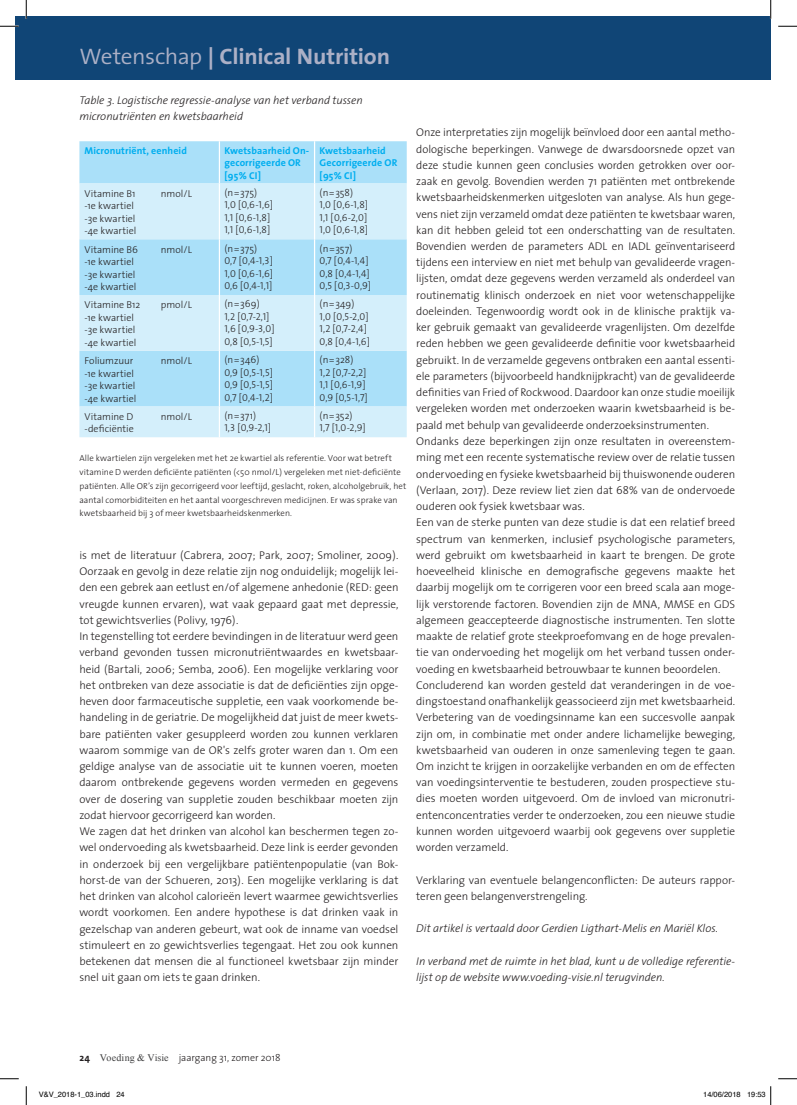
<style>
.page{position:relative;width:797px;height:1105px;background:#fff}
.page>*{position:absolute;margin:0;border:0;box-sizing:border-box;transform-origin:0 0}
.t1{font:700 22.5px "The Sans";letter-spacing:-.01em;color:#acb0c6;scale:1.04 1}
.t2{font:300 11.25px/16.2px "The Sans";letter-spacing:-.005em;color:#231f20}
.t3{font:italic 300 11.25px/16.2px "The Sans";letter-spacing:-.005em;color:#231f20}
.t4{font:300 10px/12.5px "The Sans";letter-spacing:.005em;color:#231f20}
.t5{font:10px/12.5px "The Sans Light Caps";color:#231f20}
.t6{font:700 10px/12.5px "The Sans";letter-spacing:.01em;color:#00aeef}
.t7{font:300 8.75px/13.8px "The Sans";letter-spacing:.005em;color:#231f20}
.t8{font:7.5px "Helvetica";color:#000}
.s1{font-weight:300}
.s2{font-weight:700}
.s3{font-family:"Times New Roman";font-weight:400;color:#3e3e3f}
</style>
<div class="page">
<div style="left:79px;top:141px;width:328px;height:42px;background:#aae0f9"></div>
<svg style="left:79px;top:183px;width:328px;height:254px;background:#c2e8fa"></svg>
<hr style="left:219px;top:141px;width:1px;height:42px;background:#fff">
<hr style="left:314px;top:141px;width:1px;height:42px;background:#fff">
<hr style="left:219px;top:183px;width:1px;height:56px;background:#fff">
<hr style="left:314px;top:183px;width:1px;height:56px;background:#fff">
<hr style="left:219px;top:239px;width:1px;height:56px;background:#fff">
<hr style="left:314px;top:239px;width:1px;height:56px;background:#fff">
<hr style="left:219px;top:295px;width:1px;height:56px;background:#fff">
<hr style="left:314px;top:295px;width:1px;height:56px;background:#fff">
<hr style="left:219px;top:351px;width:1px;height:55px;background:#fff">
<hr style="left:314px;top:351px;width:1px;height:55px;background:#fff">
<hr style="left:219px;top:406px;width:1px;height:31px;background:#fff">
<hr style="left:314px;top:406px;width:1px;height:31px;background:#fff">
<div style="left:16px;top:16px;width:754px;height:63px;background:#104576"></div>
<svg style="left:0;top:25px;width:19px;height:2px"></svg>
<svg style="left:778px;top:25px;width:19px;height:2px"></svg>
<svg style="left:0;top:1078px;width:19px;height:1px"></svg>
<svg style="left:778px;top:1078px;width:19px;height:1px"></svg>
<svg style="left:25px;top:0;width:2px;height:19px"></svg>
<svg style="left:25px;top:1086px;width:2px;height:19px"></svg>
<svg style="left:770px;top:0;width:1px;height:19px"></svg>
<svg style="left:770px;top:1086px;width:1px;height:19px"></svg>
<h1 class="t1" style="left:79px;top:38px;width:300px"><span class="s1">Wetenschap</span> | Clinical Nutrition</h1>
<p class="t3" style="left:79px;top:91px;width:285px">Table 3. Logistische regressie-analyse van het verband tussen micronutriënten en kwetsbaarheid</p>
<p class="t6" style="left:84px;top:144px;width:104px">Micronutriënt, eenheid</p>
<p class="t6" style="left:224px;top:144px;width:86px">Kwetsbaarheid On&shy;gecorrigeerde OR [95% CI]</p>
<p class="t6" style="left:319px;top:144px;width:79px">Kwetsbaarheid<br>Gecorrigeerde OR [95% CI]</p>
<p class="t4" style="left:84px;top:187px;width:53px">Vitamine B1</p>
<p class="t4" style="left:161px;top:187px;width:33px">nmol/L</p>
<p class="t4" style="left:84px;top:199px;width:53px">-1e kwartiel -3e kwartiel -4e kwartiel</p>
<p class="t4" style="left:224px;top:186px;width:34px">(n=375)</p>
<p class="t5" style="left:224px;top:198px;width:50px">1,0 [0,6-1,6]<br>1,1 [0,6-1,8]<br>1,1 [0,6-1,8]</p>
<p class="t4" style="left:319px;top:186px;width:35px">(n=358)</p>
<p class="t5" style="left:319px;top:198px;width:50px;text-align:justify">1,0 [0,6-1,8] 1,1 [0,6-2,0] 1,0 [0,6-1,8]</p>
<p class="t4" style="left:84px;top:243px;width:55px">Vitamine B6</p>
<p class="t4" style="left:161px;top:243px;width:33px">nmol/L</p>
<p class="t4" style="left:84px;top:255px;width:53px">-1e kwartiel -3e kwartiel -4e kwartiel</p>
<p class="t4" style="left:84px;top:298px;width:57px">Vitamine B12</p>
<p class="t4" style="left:161px;top:298px;width:33px">pmol/L</p>
<p class="t4" style="left:84px;top:311px;width:53px">-1e kwartiel -3e kwartiel -4e kwartiel</p>
<p class="t4" style="left:84px;top:354px;width:50px">Foliumzuur</p>
<p class="t4" style="left:161px;top:354px;width:33px">nmol/L</p>
<p class="t4" style="left:84px;top:367px;width:53px">-1e kwartiel -3e kwartiel -4e kwartiel</p>
<p class="t4" style="left:224px;top:242px;width:34px">(n=375)</p>
<p class="t5" style="left:224px;top:254px;width:50px;text-align:justify">0,7 [0,4-1,3] 1,0 [0,6-1,6] 0,6 [0,4-1,1]</p>
<p class="t4" style="left:224px;top:297px;width:37px">(n=369)</p>
<p class="t5" style="left:224px;top:310px;width:52px">1,2 [0,7-2,1]<br>1,6 [0,9-3,0]<br>0,8 [0,5-1,5]</p>
<p class="t4" style="left:224px;top:353px;width:36px">(n=346)</p>
<p class="t5" style="left:224px;top:366px;width:50px;text-align:justify">0,9 [0,5-1,5] 0,9 [0,5-1,5] 0,7 [0,4-1,2]</p>
<p class="t4" style="left:319px;top:242px;width:34px">(n=357)</p>
<p class="t5" style="left:319px;top:254px;width:53px">0,7 [0,4-1,4]<br>0,8 [0,4-1,4]<br>0,5 [0,3-0,9]</p>
<p class="t4" style="left:319px;top:297px;width:36px">(n=349)</p>
<p class="t5" style="left:319px;top:310px;width:52px">1,0 [0,5-2,0]<br>1,2 [0,7-2,4]<br>0,8 [0,4-1,6]</p>
<p class="t4" style="left:319px;top:353px;width:35px">(n=328)</p>
<p class="t5" style="left:319px;top:366px;width:50px">1,2 [0,7-2,2]<br>1,1 [0,6-1,9]<br>0,9 [0,5-1,7]</p>
<p class="t4" style="left:319px;top:409px;width:35px">(n=352)</p>
<p class="t5" style="left:319px;top:421px;width:48px">1,7 [1,0-2,9]</p>
<p class="t7" style="left:79px;top:451px;width:328px">Alle kwartielen zijn vergeleken met het 2e kwartiel als referentie. Voor wat betreft vitamine D werden deficiënte patiënten (&lt;50 nmol/L) vergeleken met niet-deficiënte patiënten. Alle OR’s zijn gecorrigeerd voor leeftijd, geslacht, roken, alcoholgebruik, het aantal comorbiditeiten en het aantal voorgeschreven medicijnen. Er was sprake van kwetsbaarheid bij 3 of meer kwetsbaarheidskenmerken.</p>
<p class="t4" style="left:224px;top:409px;width:33px">(n=371)</p>
<p class="t5" style="left:224px;top:421px;width:48px">1,3 [0,9-2,1]</p>
<p class="t4" style="left:84px;top:410px;width:50px">Vitamine D</p>
<p class="t4" style="left:161px;top:410px;width:33px">nmol/L</p>
<p class="t4" style="left:84px;top:422px;width:51px">-deficiëntie</p>
<p class="t2" style="left:79px;top:546px;width:320px">is met de literatuur (Cabrera, 2007; Park, 2007; Smoliner, 2009).<br>Oorzaak en gevolg in deze relatie zijn nog onduidelijk; mogelijk lei&shy;den een gebrek aan eetlust en/of algemene anhedonie (RED: geen vreugde kunnen ervaren), wat vaak gepaard gaat met depressie, tot gewichtsverlies (Polivy, 1976).<br>In tegenstelling tot eerdere bevindingen in de literatuur werd geen verband gevonden tussen micronutriëntwaardes en kwetsbaar&shy;heid (Bartali, 2006; Semba, 2006). Een mogelijke verklaring voor het ontbreken van deze associatie is dat de deficiënties zijn opge&shy;heven door farmaceutische suppletie, een vaak voorkomende be&shy;handeling in de geriatrie. De mogelijkheid dat juist de meer kwets&shy;bare patiënten vaker gesuppleerd worden zou kunnen verklaren waarom sommige van de OR's zelfs groter waren dan 1. Om een geldige analyse van de associatie uit te kunnen voeren, moeten daarom ontbrekende gegevens worden vermeden en gegevens over de dosering van suppletie zouden beschikbaar moeten zijn zodat hiervoor gecorrigeerd kan worden.<br>We zagen dat het drinken van alcohol kan beschermen tegen zo&shy;wel ondervoeding als kwetsbaarheid. Deze link is eerder gevonden in onderzoek bij een vergelijkbare patiëntenpopulatie (van Bok&shy;horst-de van der Schueren, 2013). Een mogelijke verklaring is dat het drinken van alcohol calorieën levert waarmee gewichtsverlies wordt voorkomen. Een andere hypothese is dat drinken vaak in gezelschap van anderen gebeurt, wat ook de inname van voedsel stimuleert en zo gewichtsverlies tegengaat. Het zou ook kunnen betekenen dat mensen die al functioneel kwetsbaar zijn minder snel uit gaan om iets te gaan drinken.</p>
<p class="t2" style="left:416px;top:124px;width:320px">Onze interpretaties zijn mogelijk beïnvloed door een aantal metho&shy;dologische beperkingen. Vanwege de dwarsdoorsnede opzet van deze studie kunnen geen conclusies worden getrokken over oor&shy;zaak en gevolg. Bovendien werden 71 patiënten met ontbrekende kwetsbaarheidskenmerken uitgesloten van analyse. Als hun gege&shy;vens niet zijn verzameld omdat deze patiënten te kwetsbaar waren, kan dit hebben geleid tot een onderschatting van de resultaten.<br>Bovendien werden de parameters ADL en IADL geïnventariseerd tijdens een interview en niet met behulp van gevalideerde vragen&shy;lijsten, omdat deze gegevens werden verzameld als onderdeel van routinematig klinisch onderzoek en niet voor wetenschappelijke doeleinden. Tegenwoordig wordt ook in de klinische praktijk va&shy;ker gebruik gemaakt van gevalideerde vragenlijsten. Om dezelfde reden hebben we geen gevalideerde definitie voor kwetsbaarheid gebruikt. In de verzamelde gegevens ontbraken een aantal essenti&shy;ele parameters (bijvoorbeeld handknijpkracht) van de gevalideerde definities van Fried of Rockwood. Daardoor kan onze studie moeilijk vergeleken worden met onderzoeken waarin kwetsbaarheid is be&shy;paald met behulp van gevalideerde onderzoeksinstrumenten.<br>Ondanks deze beperkingen zijn onze resultaten in overeenstem&shy;ming met een recente systematische review over de relatie tussen ondervoeding en fysieke kwetsbaarheid bij thuiswonende ouderen (Verlaan, 2017). Deze review liet zien dat 68% van de ondervoede ouderen ook fysiek kwetsbaar was.<br>Een van de sterke punten van deze studie is dat een relatief breed spectrum van kenmerken, inclusief psychologische parameters, werd gebruikt om kwetsbaarheid in kaart te brengen. De grote hoeveelheid klinische en demografische gegevens maakte het daarbij mogelijk om te corrigeren voor een breed scala aan moge&shy;lijk verstorende factoren. Bovendien zijn de MNA, MMSE en GDS algemeen geaccepteerde diagnostische instrumenten. Ten slotte maakte de relatief grote steekproefomvang en de hoge prevalen&shy;tie van ondervoeding het mogelijk om het verband tussen onder&shy;voeding en kwetsbaarheid betrouwbaar te kunnen beoordelen.<br>Concluderend kan worden gesteld dat veranderingen in de voe&shy;dingstoestand onafhankelijk geassocieerd zijn met kwetsbaarheid.<br>Verbetering van de voedingsinname kan een succesvolle aanpak zijn om, in combinatie met onder andere lichamelijke beweging, kwetsbaarheid van ouderen in onze samenleving tegen te gaan.<br>Om inzicht te krijgen in oorzakelijke verbanden en om de effecten van voedingsinterventie te bestuderen, zouden prospectieve stu&shy;dies moeten worden uitgevoerd. Om de invloed van micronutri&shy;entenconcentraties verder te onderzoeken, zou een nieuwe studie kunnen worden uitgevoerd waarbij ook gegevens over suppletie worden verzameld.</p>
<p class="t2" style="left:416px;top:871px;width:320px">Verklaring van eventuele belangenconflicten: De auteurs rappor&shy;teren geen belangenverstrengeling.</p>
<p class="t3" style="left:416px;top:920px;width:303px">Dit artikel is vertaald door Gerdien Ligthart-Melis en Mariël Klos.</p>
<p class="t3" style="left:416px;top:953px;width:320px">In verband met de ruimte in het blad, kunt u de volledige referentie&shy;lijst op de website www.voeding-visie.nl terugvinden.</p>
<p class="t4" style="left:79px;top:1051px;width:203px"><span class="s2">24</span> <span class="s3">Voeding &amp; Visie</span> jaargang 31, zomer 2018</p>
<p class="t8" style="left:39px;top:1089px;width:87px">V&amp;V_2018-1_03.indd 24</p>
<p class="t8" style="left:703px;top:1089px;width:64px">14/06/2018 19:53</p>
</div>
